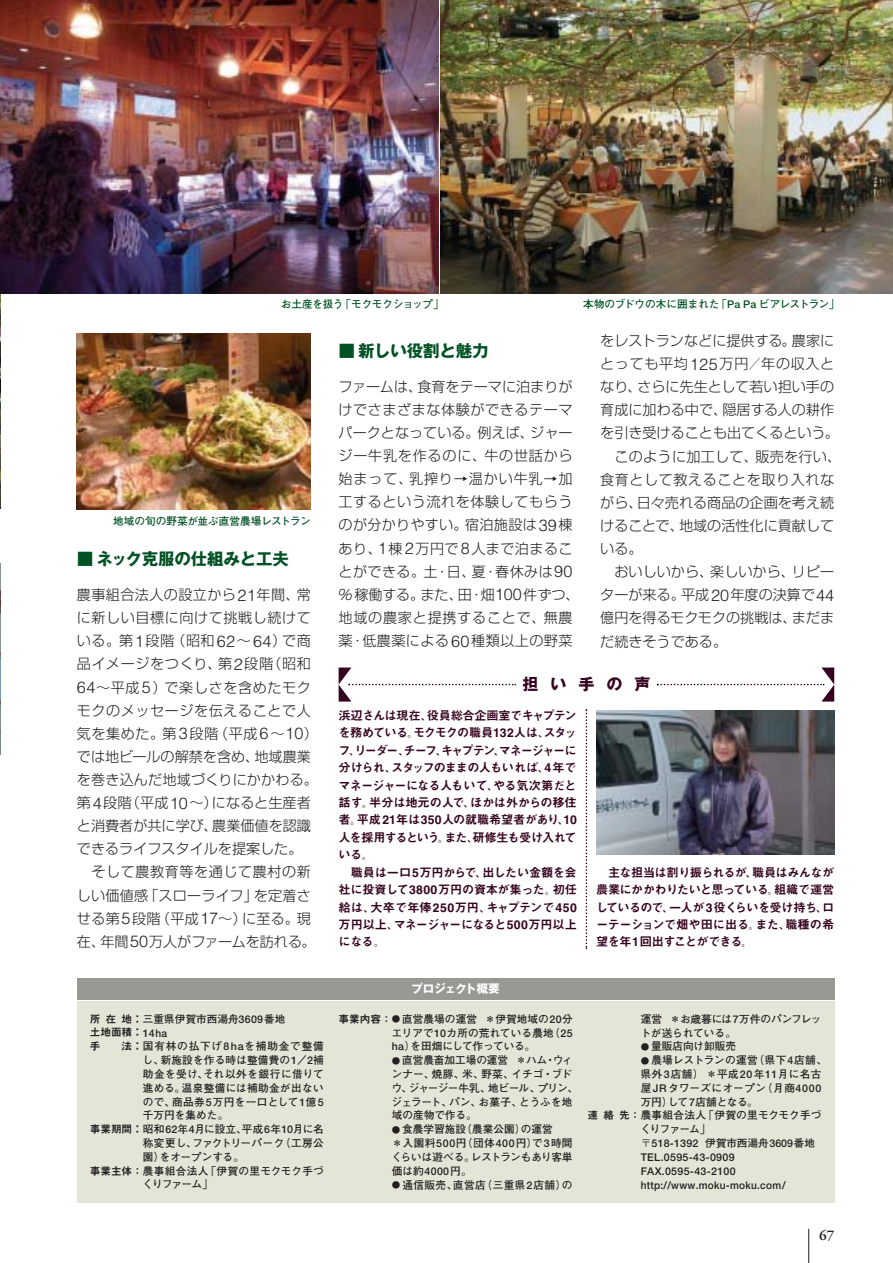
<style>
.page{position:relative;width:893px;height:1263px;background:#fff}
.page>*{position:absolute;margin:0;border:0;box-sizing:border-box;transform-origin:0 0}
.t1{font:700 16.5px "Gothic MB101";letter-spacing:-.005em;color:#005123}
.t2{font:700 15.9px "Gothic MB101";letter-spacing:.76em;color:#360420}
.t3{font:600 14.85px "Adobe Garamond";color:#231f20}
.t4{font:300 14.1px/23.1px "Shin Go";letter-spacing:.015em;color:#231f20}
.t5{font:300 14.1px "Shin Go";letter-spacing:.04em;color:#231f20}
.t6{font:300 14.1px "Shin Go";letter-spacing:.045em;color:#231f20}
.t7{font:12.15px/17.4px "Midashi Go MB31";letter-spacing:-.02em;color:#360420;text-align:justify}
.t8{font:12.15px "Midashi Go MB31";letter-spacing:-.13em;color:#360420}
.t9{font:12.15px "Midashi Go MB31";letter-spacing:-.05em;color:#360420}
.t10{font:12.15px "Midashi Go MB31";color:#360420}
.t11{font:12.15px "Midashi Go MB31";letter-spacing:-.065em;color:#360420}
.t12{font:12.15px "Midashi Go MB31";letter-spacing:-.105em;color:#360420}
.t13{font:12.15px "Midashi Go MB31";letter-spacing:-.07em;color:#360420}
.t14{font:700 11.7px "Gothic MB101";color:#fff}
.t15{font:700 10.65px/13.8px "Futo Go B101";letter-spacing:.015em;color:#231f20}
.t16{font:700 10.65px/13.8px "Futo Go B101";letter-spacing:-.005em;color:#231f20}
.t17{font:700 10.65px "Futo Go B101";color:#005123}
.t18{font:700 10.65px "Futo Go B101";letter-spacing:.035em;color:#231f20}
.t19{font:700 10.65px "Futo Go B101";letter-spacing:.04em;color:#231f20}
.t20{font:700 10.65px "Futo Go B101";letter-spacing:.015em;color:#231f20;scale:.95 1}
.t21{font:700 10.65px "Futo Go B101";letter-spacing:.075em;color:#231f20}
.t22{font:700 10.65px "Futo Go B101";letter-spacing:.045em;color:#231f20}
.t23{font:700 10.65px "Futo Go B101";letter-spacing:.05em;color:#231f20}
.s1{font-size:14.85px}
.s2{font-family:"Helvetica";font-size:16.2px}
.s3{font-family:"Midashi Go MB31";font-weight:400}
.s4{font-size:10.65px}
.s5{font-size:8.55px}
</style>
<div class="page">
<img style="left:0;top:293px;width:1px;height:215px">
<img style="left:440px;top:0;width:452px;height:293px">
<img style="left:0;top:0;width:438px;height:293px">
<img style="left:596px;top:710px;width:238px;height:145px">
<img style="left:77px;top:334px;width:234px;height:176px">
<div style="left:77px;top:1001px;width:757px;height:202px;background:#e3e5d7"></div>
<div style="left:77px;top:978px;width:757px;height:21px;background:#969a92"></div>
<svg style="left:585px;top:709px;width:2px;height:240px"></svg>
<svg style="left:338px;top:668px;width:178px;height:34px"></svg>
<svg style="left:657px;top:668px;width:177px;height:34px"></svg>
<img style="left:0;top:563px;width:1px;height:192px">
<hr style="left:808px;top:1229px;width:1px;height:34px;background:#231f20">
<p class="t17" style="left:281px;top:300px;width:165px">お土産を扱う「モクモクショップ」</p>
<p class="t17" style="left:583px;top:300px;width:258px">本物のブドウの木に囲まれた「Pa Pa ビアレストラン」</p>
<p class="t17" style="left:113px;top:517px;width:199px">地域の旬の野菜が並ぶ直営農場レストラン</p>
<p class="t1" style="left:77px;top:553px;width:213px">■ ネ<span class="s1">ッ</span>ク克服の仕組みと工夫</p>
<p class="t4" style="left:77px;top:585px;width:235px">農事組合法人の設立から<span class="s2">21</span>年間、常</p>
<p class="t5" style="left:77px;top:613px;width:235px">に新しい目標に向けて挑戦し続けて</p>
<p class="t4" style="left:77px;top:631px;width:235px">いる。第<span class="s2">1</span>段階（昭和<span class="s2">62</span>～<span class="s2">64</span>）で商</p>
<p class="t6" style="left:77px;top:659px;width:235px">品イメージをつくり、第<span class="s2">2</span>段階（昭和</p>
<p class="t6" style="left:77px;top:682px;width:235px"><span class="s2">64</span>～平成<span class="s2">5</span>）で楽しさを含めたモク</p>
<p class="t5" style="left:77px;top:705px;width:235px">モクのメッセージを伝えることで人</p>
<p class="t5" style="left:77px;top:728px;width:242px">気を集めた。第<span class="s2">3</span>段階（平成<span class="s2">6</span>～<span class="s2">10</span>）</p>
<p class="t4" style="left:77px;top:747px;width:235px">では地ビールの解禁を含め、地域農業</p>
<p class="t4" style="left:77px;top:770px;width:242px">を巻き込んだ地域づくりにかかわる。</p>
<p class="t4" style="left:77px;top:793px;width:235px">第<span class="s2">4</span>段階（平成<span class="s2">10</span>～）になると生産者</p>
<p class="t4" style="left:77px;top:816px;width:235px">と消費者が共に学び、農業価値を認識</p>
<p class="t4" style="left:77px;top:839px;width:227px">できるライフスタイルを提案した。</p>
<p class="t5" style="left:92px;top:867px;width:221px">そして農教育等を通じて農村の新</p>
<p class="t4" style="left:77px;top:886px;width:235px">しい価値感「スローライフ」を定着さ</p>
<p class="t4" style="left:77px;top:909px;width:235px">せる第<span class="s2">5</span>段階（平成<span class="s2">17</span>～）に至る。現</p>
<p class="t4" style="left:77px;top:932px;width:240px">在、年間<span class="s2">50</span>万人がファームを訪れる。</p>
<p class="t15" style="left:90px;top:1013px;width:197px"><span class="s3">所在地</span>：三重県伊賀市西湯舟3609番地</p>
<p class="t15" style="left:90px;top:1027px;width:79px"><span class="s3">土地面積</span>：14ha</p>
<p class="t21" style="left:90px;top:1042px;width:235px"><span class="s3">手　　法</span>：国有林の払下げ8haを補助金で整備</p>
<p class="t15" style="left:143px;top:1054px;width:182px">し、新施設を作る時は整備費の1／2補</p>
<p class="t23" style="left:143px;top:1070px;width:182px">助金を受け、それ以外を銀行に借りて</p>
<p class="t19" style="left:143px;top:1084px;width:182px">進める。温泉整備には補助金が出ない</p>
<p class="t18" style="left:143px;top:1098px;width:182px">ので、商品券5万円を一口として1億5</p>
<p class="t15" style="left:143px;top:1110px;width:87px">千万円を集めた。</p>
<p class="t15" style="left:90px;top:1123px;width:235px"><span class="s3">事業期間</span>：昭和62年4月に設立、平成6年10月に名</p>
<p class="t18" style="left:143px;top:1139px;width:182px">称変更し、ファクトリーパーク（工房公</p>
<p class="t15" style="left:143px;top:1151px;width:102px">園）をオープンする。</p>
<p class="t15" style="left:90px;top:1165px;width:235px"><span class="s3">事業主体：</span>農事組合法人「伊賀の里モクモク手づ</p>
<p class="t15" style="left:143px;top:1179px;width:71px">くりファーム」</p>
<p class="t1" style="left:338px;top:344px;width:151px">■ 新しい役割と魅力</p>
<p class="t4" style="left:338px;top:377px;width:242px">ファームは、食育をテーマに泊まりがけでさまざまな体験ができるテーマパークとなっている。例えば、ジャージー牛乳を作るのに、牛の世話から始まって、乳搾り→温かい牛乳→加工するという流れを体験してもらうのが分かりやすい。宿泊施設は<span class="s2">39</span>棟あり、<span class="s2">1</span>棟<span class="s2">2</span>万円で<span class="s2">8</span>人まで泊まることができる。土・日、夏・春休みは<span class="s2">90</span>％稼働する。また、田・畑<span class="s2">100</span>件ずつ、地域の農家と提携することで、無農薬・低農薬による<span class="s2">60</span>種類以上の野菜</p>
<p class="t4" style="left:600px;top:331px;width:235px">をレストランなどに提供する。農家に</p>
<p class="t6" style="left:600px;top:358px;width:235px">とっても平均<span class="s2">125</span>万円／年の収入と</p>
<p class="t4" style="left:600px;top:377px;width:235px">なり、さらに先生として若い担い手の</p>
<p class="t4" style="left:600px;top:400px;width:235px">育成に加わる中で、隠居する人の耕作</p>
<p class="t4" style="left:600px;top:423px;width:240px">を引き受けることも出てくるという。</p>
<p class="t4" style="left:614px;top:447px;width:228px">このように加工して、販売を行い、</p>
<p class="t5" style="left:600px;top:474px;width:235px">食育として教えることを取り入れな</p>
<p class="t4" style="left:600px;top:493px;width:235px">がら、日々売れる商品の企画を考え続</p>
<p class="t4" style="left:600px;top:516px;width:235px">けることで、地域の活性化に貢献して</p>
<p class="t4" style="left:600px;top:539px;width:44px">いる。</p>
<p class="t4" style="left:614px;top:562px;width:221px">おいしいから、楽しいから、リピー</p>
<p class="t4" style="left:600px;top:585px;width:235px">ターが来る。平成<span class="s2">20</span>年度の決算で<span class="s2">44</span></p>
<p class="t4" style="left:600px;top:608px;width:235px">億円を得るモクモクの挑戦は、まだま</p>
<p class="t4" style="left:600px;top:632px;width:128px">だ続きそうである。</p>
<p class="t2" style="left:522px;top:678px;width:130px">担い手の声</p>
<p class="t7" style="left:338px;top:708px;width:240px">浜辺さんは現在、役員総合企画室でキャプテン</p>
<p class="t9" style="left:338px;top:728px;width:240px">を務めている。モクモクの職員132人は、スタッ</p>
<p class="t8" style="left:338px;top:746px;width:240px">フ、リーダー、チーフ、キャプテン、マネージャーに</p>
<p class="t11" style="left:338px;top:763px;width:240px">分けられ、スタッフのままの人もいれば、4年で</p>
<p class="t13" style="left:338px;top:780px;width:240px">マネージャーになる人もいて、やる気次第だと</p>
<p class="t7" style="left:338px;top:795px;width:240px">話す。半分は地元の人で、ほかは外からの移住</p>
<p class="t7" style="left:338px;top:813px;width:240px">者。平成 21年は350人の就職希望者があり、10</p>
<p class="t12" style="left:338px;top:833px;width:240px">人を採用するという。また、研修生も受け入れて</p>
<p class="t7" style="left:338px;top:848px;width:37px">いる。</p>
<p class="t7" style="left:351px;top:865px;width:228px">職員は一口5万円からで、出したい金額を会</p>
<p class="t7" style="left:338px;top:882px;width:240px">社に投資して3800万円の資本が集った。初任</p>
<p class="t10" style="left:338px;top:902px;width:240px">給は、大卒で年俸250万円、キャプテンで450</p>
<p class="t7" style="left:338px;top:917px;width:240px">万円以上、マネージャーになると500万円以上</p>
<p class="t7" style="left:338px;top:935px;width:49px">になる。</p>
<p class="t7" style="left:596px;top:865px;width:240px;text-indent:12px">主な担当は割り振られるが、職員はみんなが農業にかかわりたいと思っている。組織で運営しているので、一人が3役くらいを受け持ち、ローテーションで畑や田に出る。また、職種の希望を年1回出すことができる。</p>
<p class="t14" style="left:411px;top:984px;width:90px">プロジ<span class="s4">ェ</span>クト概要</p>
<p class="t15" style="left:392px;top:1013px;width:182px;text-align:justify;text-indent:-53px"><span class="s3">事業内容：</span><span class="s5">●</span> 直営農場の運営 ＊伊賀地域の20分エリアで10カ所の荒れている農地（25 ha）を田畑にして作っている。</p>
<p class="t16" style="left:392px;top:1054px;width:188px"><span class="s5">●</span> 直営農畜加工場の運営 ＊ハム・ウィンナー、焼豚、米、野菜、イチゴ・ブドウ、ジャージー牛乳、地ビール、プリン、ジェラート、パン、お菓子、とうふを地域の産物で作る。</p>
<p class="t15" style="left:392px;top:1124px;width:182px"><span class="s5">●</span> 食農学習施設（農業公園）の運営<br>＊入園料500円（団体400円）で3時間くらいは遊べる。レストランもあり客単価は約4000円。</p>
<p class="t18" style="left:392px;top:1181px;width:182px"><span class="s5">●</span> 通信販売、直営店（三重県2店舗）の</p>
<p class="t15" style="left:640px;top:1013px;width:182px">運営 ＊お歳暮には7万件のパンフレットが送られている。</p>
<p class="t15" style="left:640px;top:1041px;width:97px"><span class="s5">●</span> 量販店向け卸販売</p>
<p class="t15" style="left:640px;top:1054px;width:188px"><span class="s5">●</span> 農場レストランの運営（県下4店舗、</p>
<p class="t19" style="left:640px;top:1070px;width:182px">県外3店舗）＊平成20年11月に名古</p>
<p class="t22" style="left:640px;top:1084px;width:182px">屋JRタワーズにオープン（月商4000</p>
<p class="t15" style="left:640px;top:1096px;width:118px">万円）して7店舗となる。</p>
<p class="t15" style="left:587px;top:1110px;width:235px"><span class="s3">連絡先：</span>農事組合法人「伊賀の里モクモク手づ</p>
<p class="t15" style="left:640px;top:1123px;width:71px">くりファーム」</p>
<p class="t15" style="left:640px;top:1137px;width:176px">〒518-1392 伊賀市西湯舟3609番地</p>
<p class="t15" style="left:640px;top:1151px;width:95px">TEL.0595-43-0909</p>
<p class="t15" style="left:640px;top:1165px;width:97px">FAX.0595-43-2100</p>
<p class="t20" style="left:640px;top:1181px;width:154px">http://www.moku-moku.com/</p>
<p class="t3" style="left:819px;top:1229px;width:17px">67</p>
</div>
